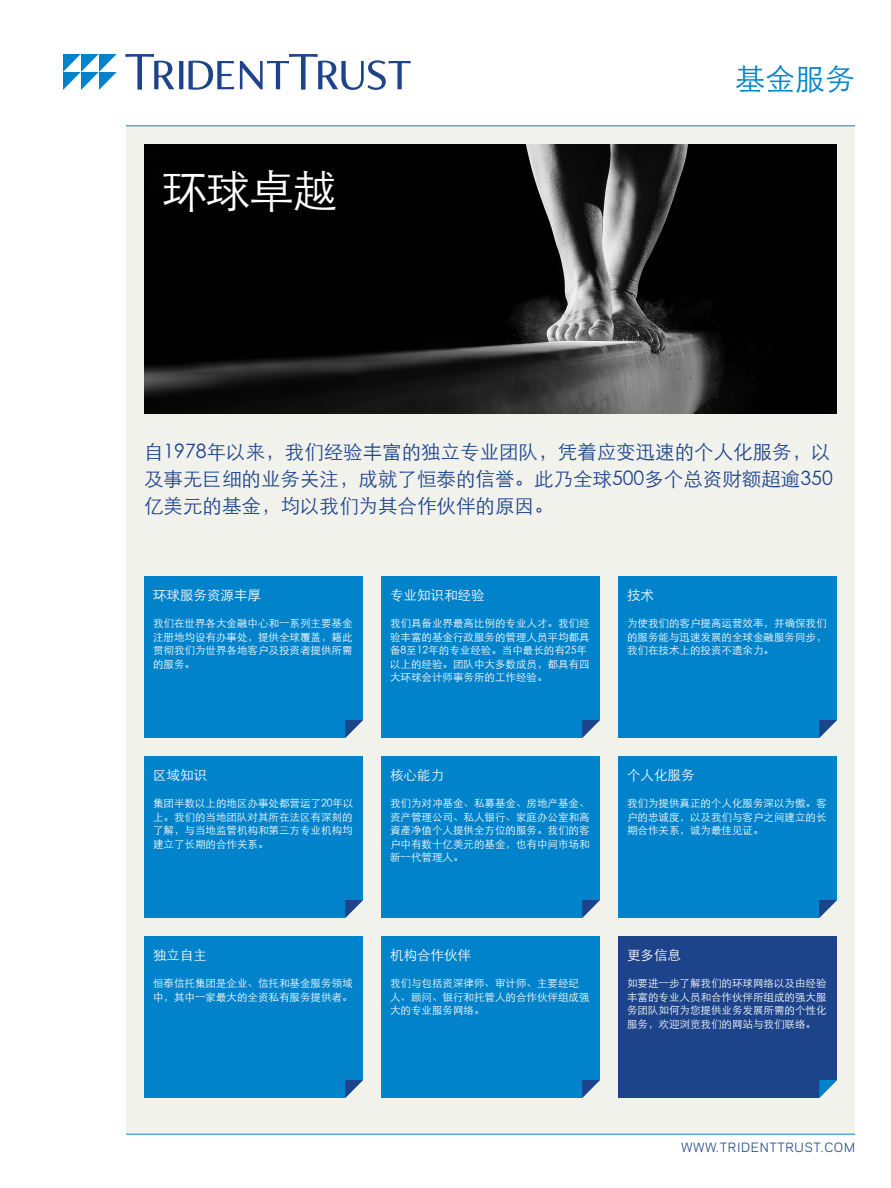
<style>
.page{position:relative;width:891px;height:1188px;background:#fff}
.page>*{position:absolute;margin:0;border:0;box-sizing:border-box;transform-origin:0 0}
.Sheet_Header_-_White{font:300 45px "ST Heiti SC";color:#fff}
.Page_Header{font:300 30px "ST Heiti SC";color:#0083cb}
.Intro_Text{font:300 19.5px/27px "ST Heiti SC";color:#1d448b;text-align:justify}
.Section_Heads{font:300 13.5px "ST Heiti SC";color:#fff}
.URL{font:12px "Polaris";letter-spacing:.05em;color:#1d448b}
.Section_Text{font:300 10.5px/13.5px "ST Heiti SC";color:#fff;text-align:justify}
</style>
<div class="page">
<div style="left:126px;top:126px;width:729px;height:1008px;background:#f2f2ed"></div>
<hr style="left:126px;top:126px;width:729px;height:1px;background:#0083cb">
<hr style="left:126px;top:1134px;width:729px;height:1px;background:#0083cb">
<img style="left:144px;top:144px;width:693px;height:270px">
<svg style="left:126px;top:54px;width:285px;height:36px"></svg>
<svg style="left:63px;top:54px;width:54px;height:36px"></svg>
<div style="left:144px;top:576px;width:219px;height:162px;background:#0083cb"></div>
<div style="left:144px;top:756px;width:219px;height:162px;background:#0083cb"></div>
<div style="left:144px;top:936px;width:219px;height:162px;background:#0083cb"></div>
<div style="left:381px;top:576px;width:219px;height:162px;background:#0083cb"></div>
<div style="left:381px;top:756px;width:219px;height:162px;background:#0083cb"></div>
<div style="left:381px;top:936px;width:219px;height:162px;background:#0083cb"></div>
<div style="left:618px;top:576px;width:219px;height:162px;background:#0083cb"></div>
<div style="left:618px;top:756px;width:219px;height:162px;background:#0083cb"></div>
<div style="left:618px;top:936px;width:219px;height:162px;background:#1d448b"></div>
<p class="Sheet_Header_-_White" style="left:162px;top:152px;width:177px">环球卓越</p>
<p class="Page_Header" style="left:735px;top:53px;width:121px">基金服务</p>
<p class="Intro_Text" style="left:144px;top:436px;width:690px">自1978年以来，我们经验丰富的独立专业团队，凭着应变迅速的个人化服务，以及事无巨细的业务关注，成就了恒泰的信誉。此乃全球500多个总资财额超逾350亿美元的基金，均以我们为其合作伙伴的原因。</p>
<p class="Section_Heads" style="left:153px;top:584px;width:109px">环球服务资源丰厚</p>
<p class="Section_Text" style="left:153px;top:616px;width:201px">我们在世界各大金融中心和一系列主要基金注册地均设有办事处，提供全球覆盖，籍此贯彻我们为世界各地客户及投资者提供所需的服务。</p>
<p class="Section_Heads" style="left:153px;top:764px;width:55px">区域知识</p>
<p class="Section_Text" style="left:153px;top:796px;width:202px">集团半数以上的地区办事处都营运了20年以上。我们的当地团队对其所在法区有深刻的了解，与当地监管机构和第三方专业机构均建立了长期的合作关系。</p>
<p class="Section_Heads" style="left:153px;top:944px;width:55px">独立自主</p>
<p class="Section_Text" style="left:153px;top:976px;width:201px">恒泰信托集团是企业、信托和基金服务领域中，其中一家最大的全资私有服务提供者。</p>
<p class="Section_Heads" style="left:390px;top:584px;width:96px">专业知识和经验</p>
<p class="Section_Text" style="left:390px;top:616px;width:201px;text-align:left">我们具备业界最高比例的专业人才。我们经验丰富的基金行政服务的管理人员平均都具备8至12年的专业经验。当中最长的有25年以上的经验。团队中大多数成员，都具有四大环球会计师事务所的工作经验。</p>
<p class="Section_Heads" style="left:390px;top:764px;width:55px">核心能力</p>
<p class="Section_Text" style="left:390px;top:796px;width:201px">我们为对冲基金、私募基金、房地产基金、资产管理公司、私人银行、家庭办公室和高資產净值个人提供全方位的服务。我们的客户中有数十亿美元的基金，也有中间市场和新一代管理人。</p>
<p class="Section_Heads" style="left:390px;top:944px;width:82px">机构合作伙伴</p>
<p class="Section_Text" style="left:390px;top:976px;width:201px;text-align:left">我们与包括资深律师、审计师、主要经纪人、顾问、银行和托管人的合作伙伴组成强大的专业服务网络。</p>
<p class="Section_Heads" style="left:627px;top:584px;width:28px">技术</p>
<p class="Section_Text" style="left:627px;top:616px;width:201px">为使我们的客户提高运营效率，并确保我们的服务能与迅速发展的全球金融服务同步，我们在技术上的投资不遗余力。</p>
<p class="Section_Heads" style="left:627px;top:764px;width:69px">个人化服务</p>
<p class="Section_Text" style="left:627px;top:796px;width:201px">我们为提供真正的个人化服务深以为傲。客户的忠诚度，以及我们与客户之间建立的长期合作关系，诚为最佳见证。</p>
<p class="Section_Heads" style="left:627px;top:944px;width:55px">更多信息</p>
<p class="Section_Text" style="left:627px;top:976px;width:201px">如要进一步了解我们的环球网络以及由经验丰富的专业人员和合作伙伴所组成的强大服务团队如何为您提供业务发展所需的个性化服务，欢迎浏览我们的网站与我们联络。</p>
<p class="URL" style="left:681px;top:1138px;width:175px">WWW.TRIDENTTRUST.COM</p>
</div>
